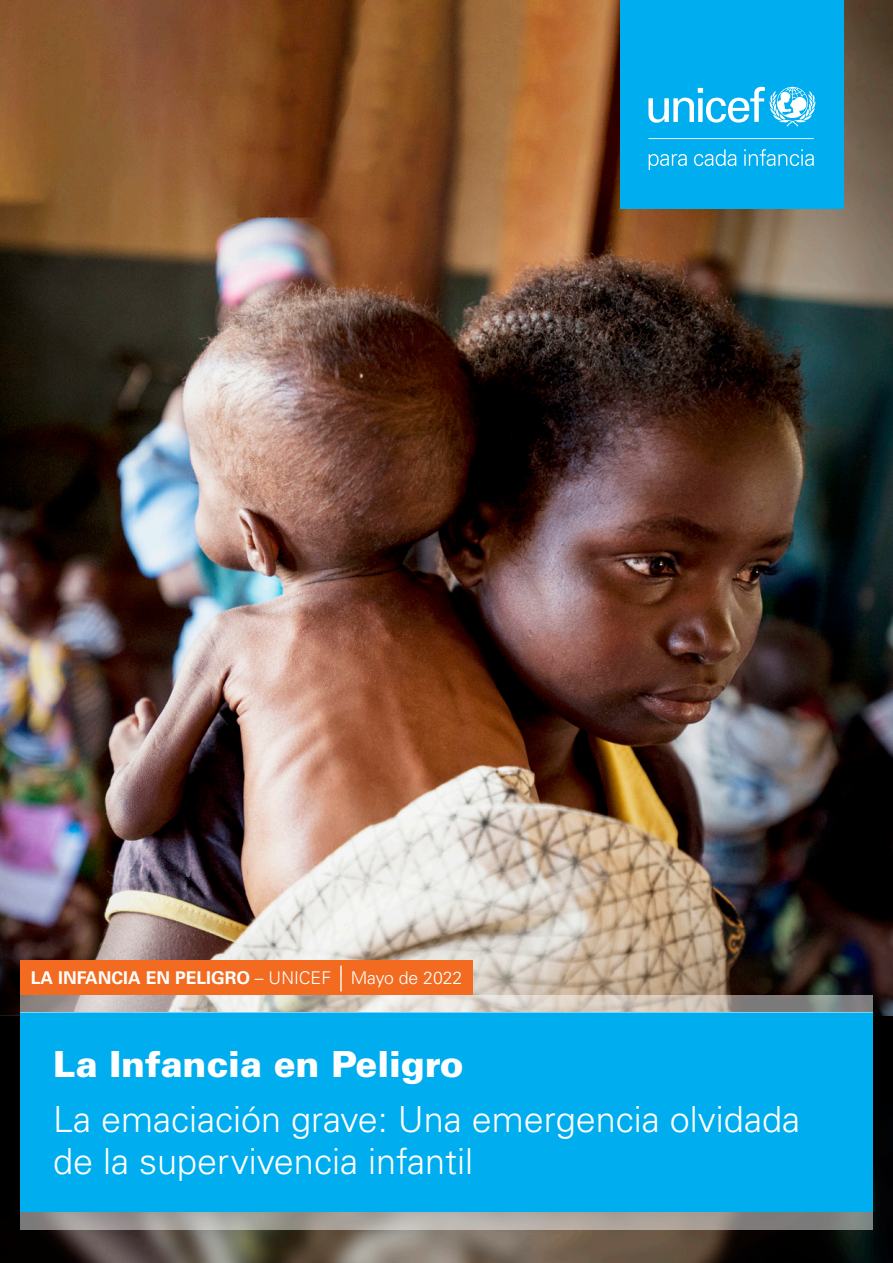
<style>
.page{position:relative;width:893px;height:1263px;background:#fff}
.page>*{position:absolute;margin:0;border:0;box-sizing:border-box;transform-origin:0 0}
.t1{font:300 36px/42px "Univers LT Std";color:#fff}
.t2{font:900 36px "Univers LT Std";letter-spacing:-.005em;color:#fff}
.t3{font:700 17.55px "Univers LT Std";color:#fff}
.s1{font-weight:300}
</style>
<div class="page">
<img style="left:0;top:1015px;width:893px;height:248px">
<img style="left:0;top:0;width:893px;height:1015px">
<div style="left:20px;top:1012px;width:853px;height:200px;background:#00aeef"></div>
<svg style="left:20px;top:1212px;width:853px;height:17px;background:#a19c97"></svg>
<svg style="left:20px;top:995px;width:853px;height:17px;background:#c1bbb5"></svg>
<div style="left:20px;top:960px;width:453px;height:35px;background:#f26b21"></div>
<hr style="left:340px;top:966px;width:2px;height:25px;background:#fff">
<div style="left:620px;top:0;width:223px;height:208px;background:#00aeef"></div>
<svg style="left:648px;top:87px;width:167px;height:39px"></svg>
<svg style="left:648px;top:138px;width:166px;height:1px"></svg>
<svg style="left:649px;top:154px;width:38px;height:16px"></svg>
<svg style="left:694px;top:149px;width:42px;height:17px"></svg>
<svg style="left:744px;top:149px;width:70px;height:17px"></svg>
<p class="t3" style="left:31px;top:967px;width:433px">LA INFANCIA EN PELIGRO <span class="s1">– UNICEF Mayo de 2022</span></p>
<p class="t2" style="left:53px;top:1041px;width:412px">La Infancia en Peligro</p>
<p class="t1" style="left:53px;top:1098px;width:748px">La emaciación grave: Una emergencia olvidada de la supervivencia infantil</p>
</div>
